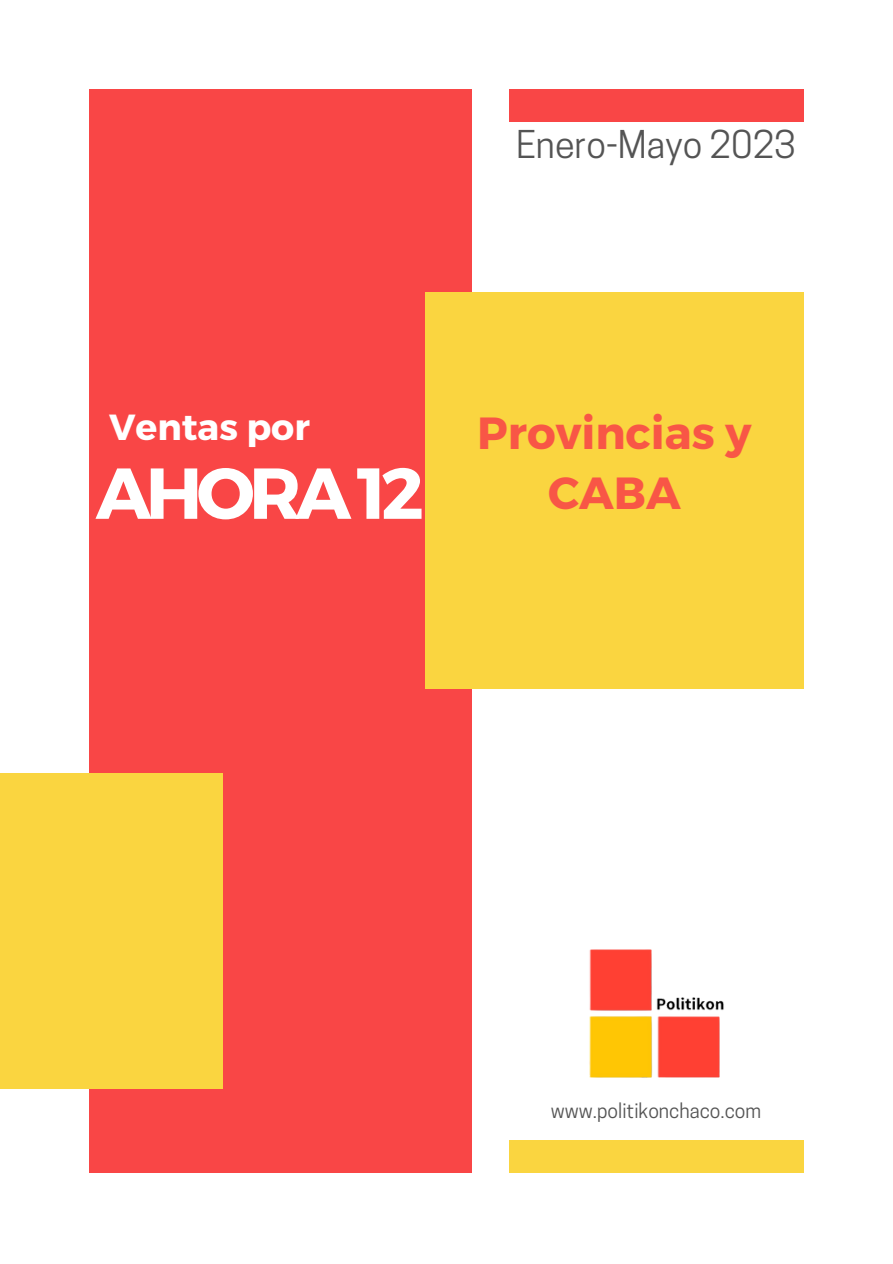
<style>
.page{position:relative;width:893px;height:1264px;background:#fff}
.page>*{position:absolute;margin:0;border:0;box-sizing:border-box;transform-origin:0 0}
.t1{font:700 72px "Montserrat";letter-spacing:-.075em;color:#fff}
.t2{font:700 45px/59.6px "Montserrat";color:#f85646;text-align:center}
.t3{font:700 36.3px "Montserrat";color:#fff}
.t4{font:36px "Cooper Hewitt";color:#545454}
.t5{font:19.5px "Cooper Hewitt";color:#545454}
</style>
<div class="page">
<div style="left:89px;top:89px;width:382px;height:1083px;background:#f94646"></div>
<div style="left:0;top:773px;width:222px;height:315px;background:#fad540"></div>
<div style="left:425px;top:292px;width:378px;height:396px;background:#fad540"></div>
<div style="left:508px;top:89px;width:295px;height:33px;background:#f94646"></div>
<div style="left:508px;top:1140px;width:295px;height:33px;background:#fad540"></div>
<img style="left:589px;top:949px;width:135px;height:129px">
<p class="t4" style="left:516px;top:131px;width:281px">Enero-Mayo 2023</p>
<p class="t3" style="left:109px;top:403px;width:202px">Ventas por</p>
<p class="t1" style="left:96px;top:446px;width:329px">AHORA12</p>
<p class="t2" style="left:477px;top:401px;width:276px">Provincias y<br>CABA</p>
<p class="t5" style="left:551px;top:1102px;width:212px">www.politikonchaco.com</p>
</div>
